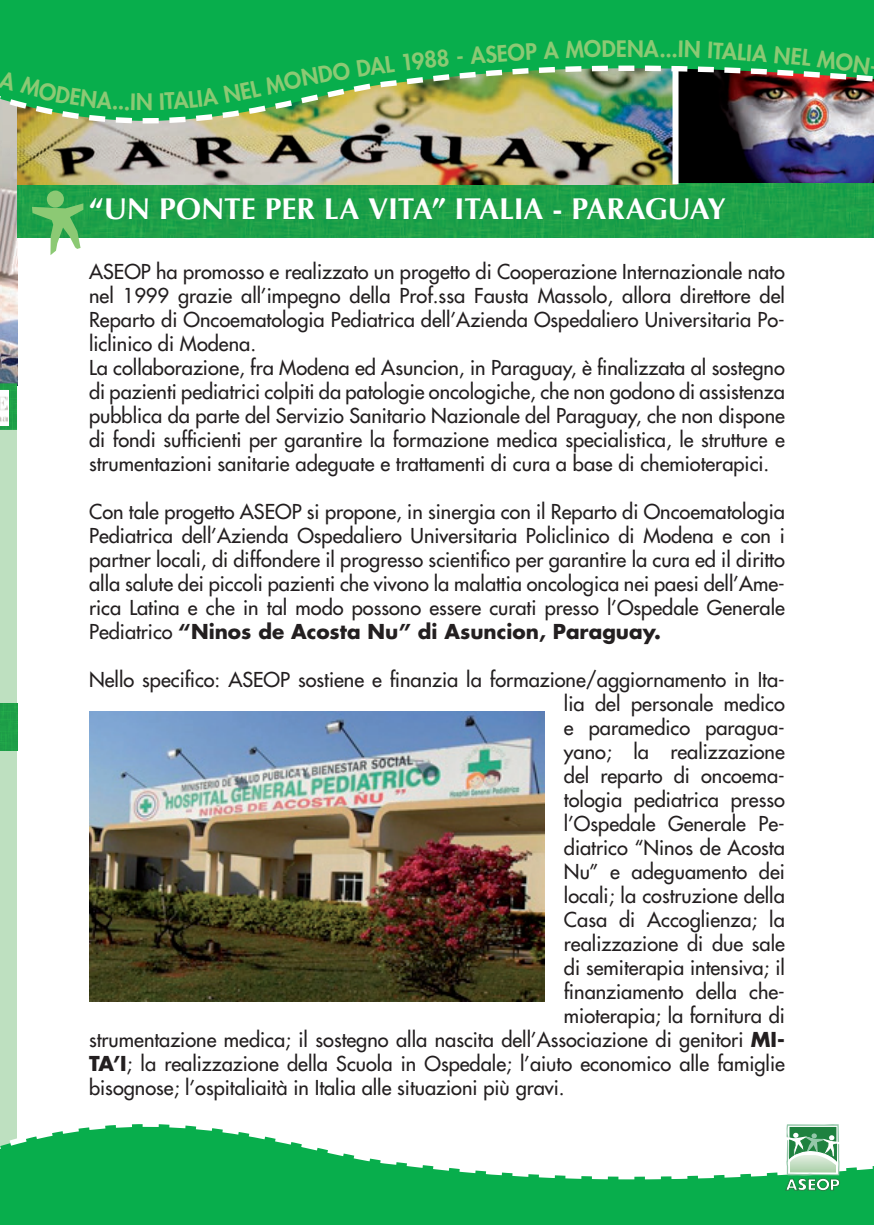
<style>
.page{position:relative;width:874px;height:1225px;background:#fff}
.page>*{position:absolute;margin:0;border:0;box-sizing:border-box;transform-origin:0 0}
.t1{font:700 30px "Optima";letter-spacing:-.005em;color:#fff}
.t2{font:800 22px "Futura Std";color:#8cc974}
.t3{font:500 20px/24px "Futura Std";color:#231f20}
.s1{font-weight:700}
</style>
<div class="page">
<img style="left:678px;top:154px;width:195px;height:29px">
<div style="left:0;top:0;width:17px;height:1225px;background:#bee0c0"></div>
<img style="left:0;top:154px;width:17px;height:229px">
<img style="left:0;top:383px;width:17px;height:47px">
<img style="left:0;top:703px;width:17px;height:47px">
<img style="left:17px;top:184px;width:856px;height:53px">
<div style="left:47px;top:190px;width:17px;height:18px;background:#8cc974;border-radius:50%"></div>
<svg style="left:32px;top:203px;width:51px;height:52px"></svg>
<svg style="left:0;top:390px;width:9px;height:36px"></svg>
<img style="left:0;top:391px;width:7px;height:33px">
<img style="left:17px;top:154px;width:655px;height:30px">
<svg style="left:0;top:0;width:873px;height:154px;background:#18a551"></svg>
<div style="left:0;top:1191px;width:873px;height:34px;background:#08ae4c"></div>
<div style="left:672px;top:68px;width:6px;height:116px;background:#fff"></div>
<img style="left:90px;top:711px;width:454px;height:290px">
<svg style="left:0;top:1124px;width:873px;height:67px"></svg>
<img style="left:0;top:40px;width:874px;height:107px">
<p class="t2" style="left:136px;top:91px;width:18px">N</p>
<p class="t2" style="left:616px;top:38px;width:29px">EN</p>
<p class="t2" style="left:644px;top:38px;width:35px;rotate:1deg">A...</p>
<h1 class="t1" style="left:89px;top:191px;width:638px">“UN PONTE PER LA VITA” ITALIA - PARAGUAY</h1>
<p class="t3" style="left:89px;top:261px;width:697px">ASEOP ha promosso e realizzato un progetto di Cooperazione Internazionale nato nel 1999 grazie all’impegno della Prof.ssa Fausta Massolo, allora direttore del Reparto di Oncoematologia Pediatrica dell’Azienda Ospedaliero Universitaria Po&shy;liclinico di Modena.<br>La collaborazione, fra Modena ed Asuncion, in Paraguay, è finalizzata al sostegno di pazienti pediatrici colpiti da patologie oncologiche, che non godono di assistenza pubblica da parte del Servizio Sanitario Nazionale del Paraguay, che non dispone di fondi sufficienti per garantire la formazione medica specialistica, le strutture e strumentazioni sanitarie adeguate e trattamenti di cura a base di chemioterapici.</p>
<p class="t3" style="left:89px;top:501px;width:697px;text-align:justify">Con tale progetto ASEOP si propone, in sinergia con il Reparto di Oncoematologia Pediatrica dell’Azienda Ospedaliero Universitaria Policlinico di Modena e con i partner locali, di diffondere il progresso scientifico per garantire la cura ed il diritto alla salute dei piccoli pazienti che vivono la malattia oncologica nei paesi dell’Ame&shy;rica Latina e che in tal modo possono essere curati presso l’Ospedale Generale Pediatrico <span class="s1">“Ninos de Acosta Nu” di Asuncion, Paraguay.</span></p>
<p class="t3" style="left:89px;top:669px;width:697px">Nello specifico: ASEOP sostiene e finanzia la formazione/aggiornamento in Ita-</p>
<p class="t3" style="left:563px;top:693px;width:222px">lia del personale medico</p>
<p class="t3" style="left:563px;top:717px;width:222px">e paramedico paragua-</p>
<p class="t3" style="left:563px;top:741px;width:222px">yano; la realizzazione</p>
<p class="t3" style="left:563px;top:765px;width:222px">del reparto di oncoema-</p>
<p class="t3" style="left:563px;top:789px;width:222px">tologia pediatrica presso</p>
<p class="t3" style="left:563px;top:813px;width:222px">l’Ospedale Generale Pe-</p>
<p class="t3" style="left:563px;top:837px;width:222px">diatrico “Ninos de Acosta</p>
<p class="t3" style="left:563px;top:861px;width:222px">Nu” e adeguamento dei</p>
<p class="t3" style="left:563px;top:885px;width:222px">locali; la costruzione della</p>
<p class="t3" style="left:563px;top:909px;width:222px">Casa di Accoglienza; la</p>
<p class="t3" style="left:563px;top:933px;width:222px">realizzazione di due sale</p>
<p class="t3" style="left:563px;top:957px;width:222px">di semiterapia intensiva; il</p>
<p class="t3" style="left:563px;top:981px;width:222px">finanziamento della che-</p>
<p class="t3" style="left:563px;top:1005px;width:222px">mioterapia; la fornitura di</p>
<p class="t3" style="left:89px;top:1029px;width:697px">strumentazione medica; il sostegno alla nascita dell’Associazione di genitori <span class="s1">MI-</span></p>
<p class="t3" style="left:89px;top:1053px;width:697px"><span class="s1">TA’I</span>; la realizzazione della Scuola in Ospedale; l’aiuto economico alle famiglie</p>
<p class="t3" style="left:89px;top:1077px;width:477px">bisognose; l’ospitaliaità in Italia alle situazioni più gravi.</p>
</div>
